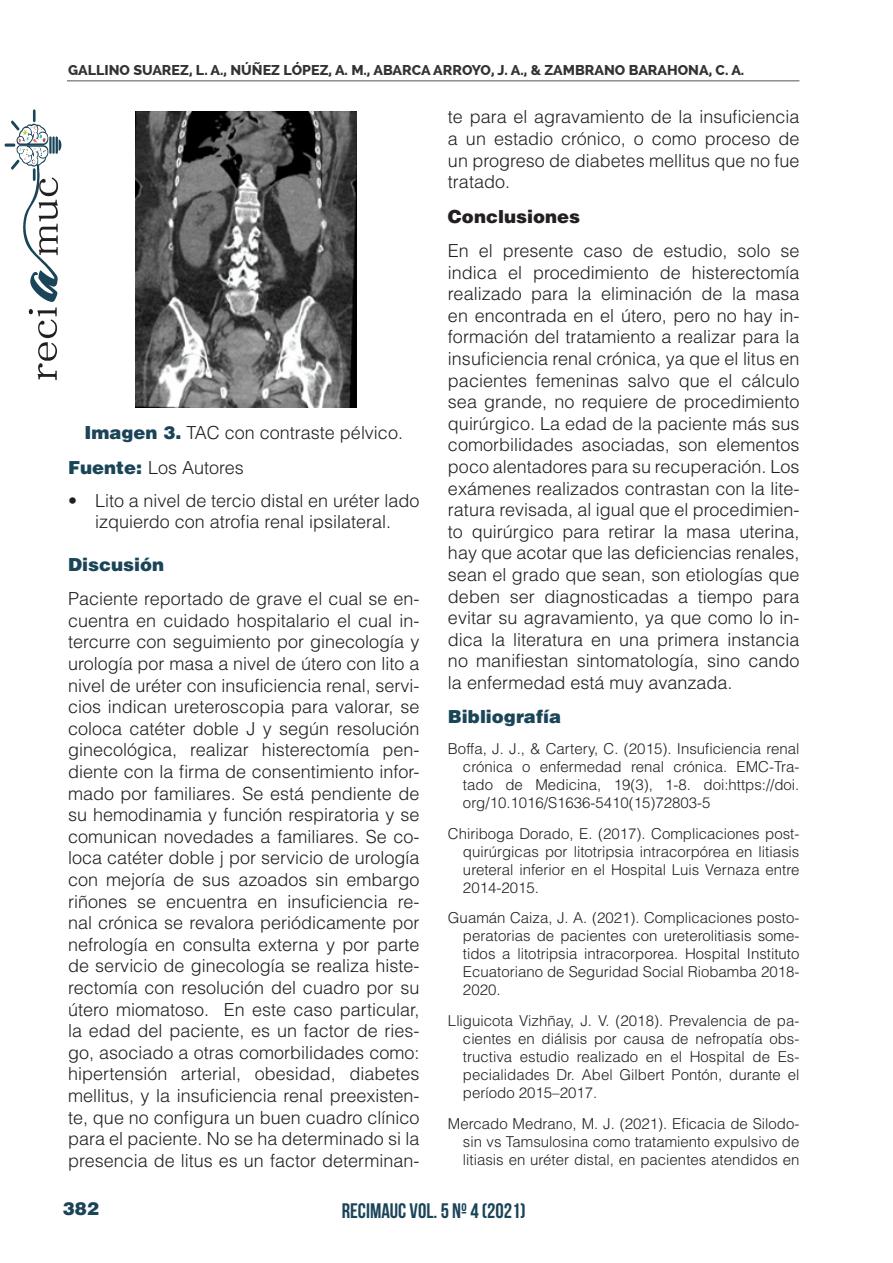
<style>
.page{position:relative;width:893px;height:1263px;background:#fff}
.page>*{position:absolute;margin:0;border:0;box-sizing:border-box;transform-origin:0 0}
.t1{font:700 21px "Bebas Neue";color:#1a4458}
.t2{font:300 18px/21.6px "Helvetica LT Std";color:#231f20;text-align:justify}
.t3{font:900 18px "Helvetica LT Std";color:#1a4458}
.t4{font:900 18px "Helvetica LT Std";color:#231f20}
.t5{font:300 15px/18px "Helvetica LT Std";color:#231f20;text-align:justify}
.t6{font:800 14.25px "Raleway";color:#333}
.s1{font-weight:900;color:#1a4458}
</style>
<div class="page">
<hr style="left:67px;top:80px;width:732px;height:1px;background:#545557">
<svg style="left:5px;top:109px;width:57px;height:271px"></svg>
<img style="left:136px;top:111px;width:221px;height:296px">
<p class="t6" style="left:68px;top:62px;width:678px">GALLINO SUAREZ, L. A., NÚÑEZ LÓPEZ, A. M., ABARCA ARROYO, J. A., &amp; ZAMBRANO BARAHONA, C. A.</p>
<p class="t2" style="left:85px;top:422px;width:320px"><span class="s1">Imagen 3.</span> TAC con contraste pélvico.</p>
<p class="t2" style="left:68px;top:456px;width:177px"><span class="s1">Fuente:</span> Los Autores</p>
<p class="t2" style="left:68px;top:489px;width:353px;text-align:center">• Lito a nivel de tercio distal en uréter lado izquierdo con atrofia renal ipsilateral.</p>
<p class="t3" style="left:68px;top:553px;width:98px">Discusión</p>
<p class="t2" style="left:68px;top:588px;width:353px">Paciente reportado de grave el cual se en&shy;cuentra en cuidado hospitalario el cual in&shy;tercurre con seguimiento por ginecología y urología por masa a nivel de útero con lito a nivel de uréter con insuficiencia renal, servi&shy;cios indican ureteroscopia para valorar, se coloca catéter doble J y según resolución ginecológica, realizar histerectomía pen&shy;diente con la firma de consentimiento infor&shy;mado por familiares. Se está pendiente de su hemodinamia y función respiratoria y se comunican novedades a familiares. Se co&shy;loca catéter doble j por servicio de urología con mejoría de sus azoados sin embargo riñones se encuentra en insuficiencia re&shy;nal crónica se revalora periódicamente por nefrología en consulta externa y por parte de servicio de ginecología se realiza histe&shy;rectomía con resolución del cuadro por su útero miomatoso. En este caso particular, la edad del paciente, es un factor de ries&shy;go, asociado a otras comorbilidades como: hipertensión arterial, obesidad, diabetes mellitus, y la insuficiencia renal preexisten&shy;te, que no configura un buen cuadro clínico para el paciente. No se ha determinado si la presencia de litus es un factor determinan-</p>
<p class="t2" style="left:448px;top:106px;width:353px">te para el agravamiento de la insuficiencia a un estadio crónico, o como proceso de un progreso de diabetes mellitus que no fue tratado.</p>
<p class="t4" style="left:448px;top:204px;width:134px">Conclusiones</p>
<p class="t2" style="left:448px;top:240px;width:353px">En el presente caso de estudio, solo se indica el procedimiento de histerectomía realizado para la eliminación de la masa en encontrada en el útero, pero no hay in&shy;formación del tratamiento a realizar para la insuficiencia renal crónica, ya que el litus en pacientes femeninas salvo que el cálculo sea grande, no requiere de procedimiento quirúrgico. La edad de la paciente más sus comorbilidades asociadas, son elementos poco alentadores para su recuperación. Los exámenes realizados contrastan con la lite&shy;ratura revisada, al igual que el procedimien&shy;to quirúrgico para retirar la masa uterina, hay que acotar que las deficiencias renales, sean el grado que sean, son etiologías que deben ser diagnosticadas a tiempo para evitar su agravamiento, ya que como lo in&shy;dica la literatura en una primera instancia no manifiestan sintomatología, sino cando la enfermedad está muy avanzada.</p>
<p class="t3" style="left:448px;top:705px;width:115px">Bibliografía</p>
<p class="t5" style="left:463px;top:739px;width:338px;text-indent:-15px">Boffa, J. J., &amp; Cartery, C. (2015). Insuficiencia renal crónica o enfermedad renal crónica. EMC-Tra&shy;tado de Medicina, 19(3), 1-8. doi:https://doi. org/10.1016/S1636-5410(15)72803-5</p>
<p class="t5" style="left:463px;top:824px;width:338px;text-indent:-15px">Chiriboga Dorado, E. (2017). Complicaciones post&shy;quirúrgicas por litotripsia intracorpórea en litiasis ureteral inferior en el Hospital Luis Vernaza entre 2014-2015.</p>
<p class="t5" style="left:463px;top:909px;width:338px;text-indent:-15px">Guamán Caiza, J. A. (2021). Complicaciones posto&shy;peratorias de pacientes con ureterolitiasis some&shy;tidos a litotripsia intracorporea. Hospital Instituto Ecuatoriano de Seguridad Social Riobamba 2018- 2020.</p>
<p class="t5" style="left:463px;top:1012px;width:338px;text-indent:-15px">Lliguicota Vizhñay, J. V. (2018). Prevalencia de pa&shy;cientes en diálisis por causa de nefropatía obs&shy;tructiva estudio realizado en el Hospital de Es&shy;pecialidades Dr. Abel Gilbert Pontón, durante el período 2015–2017.</p>
<p class="t5" style="left:463px;top:1114px;width:338px;text-indent:-15px">Mercado Medrano, M. J. (2021). Eficacia de Silodo&shy;sin vs Tamsulosina como tratamiento expulsivo de litiasis en uréter distal, en pacientes atendidos en</p>
<p class="t3" style="left:63px;top:1197px;width:38px">382</p>
<p class="t1" style="left:342px;top:1199px;width:185px">RECIMAUC VOL. 5 Nº 4 (2021)</p>
</div>
